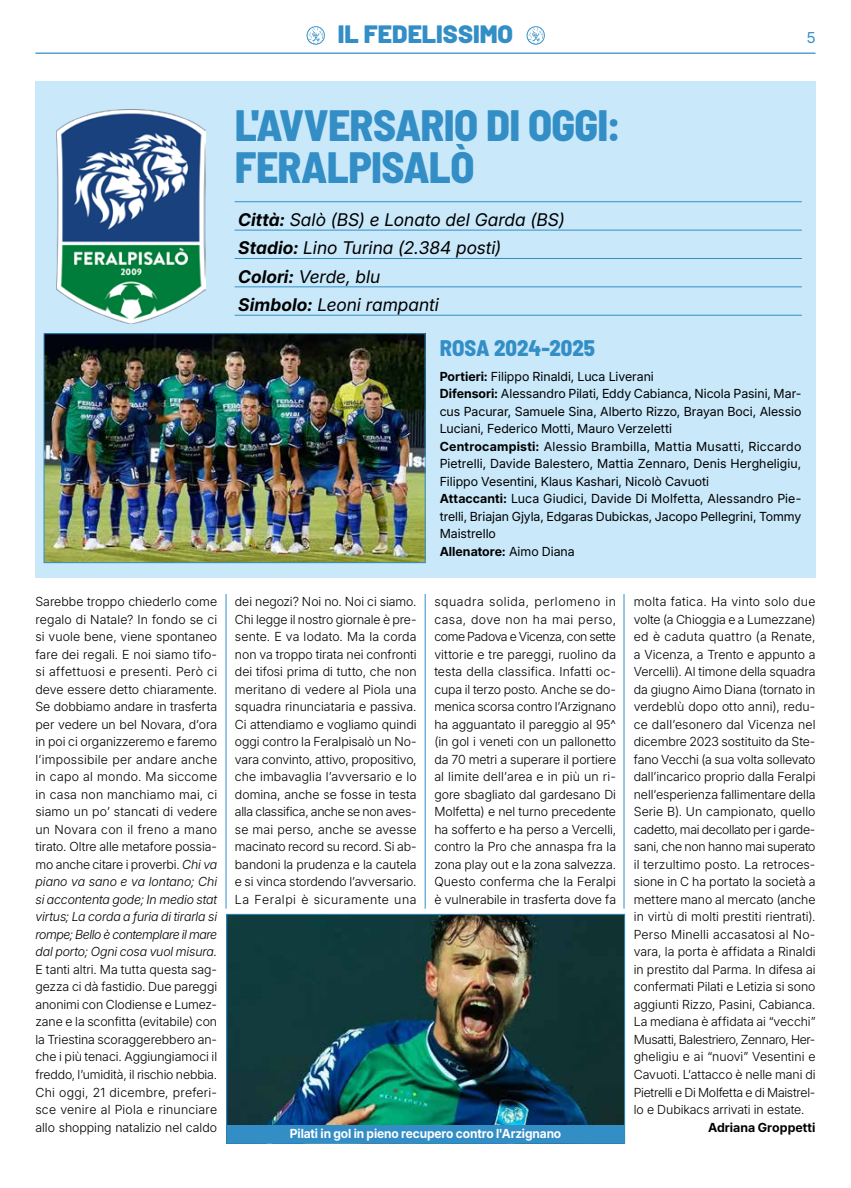
<style>
.page{position:relative;width:851px;height:1188px;background:#fff}
.page>*{position:absolute;margin:0;border:0;box-sizing:border-box;transform-origin:0 0}
.t1{font:800 semi-condensed 43.75px/41.2px "Barlow";letter-spacing:-.015em;color:#348ec6}
.t2{font:900 25px "Barlow";color:#348ec6}
.t3{font:800 semi-condensed 22.5px "Barlow";color:#348ec6}
.t4{font:italic 17.5px/28.4px "Inter 18 pt";color:#000}
.t5{font:15px "Inter 18 pt";color:#348ec6}
.t6{font:300 12.5px/17.5px "Inter 18 pt";color:#000;text-align:justify}
.t7{font:12.5px/17.5px "Inter 18 pt";color:#000}
.t8{font:700 12.5px "Inter 18 pt";letter-spacing:-.01em;color:#fff}
.t9{font:700 12.5px "Inter 18 pt";color:#000}
.s1{font-style:italic}
.s2{font-weight:700}
</style>
<div class="page">
<hr style="left:35px;top:53px;width:780px;height:1px;background:#348ec6">
<img style="left:306px;top:27px;width:18px;height:17px">
<img style="left:526px;top:27px;width:18px;height:17px">
<div style="left:35px;top:81px;width:780px;height:497px;background:#c9e9fb"></div>
<hr style="left:234px;top:201px;width:567px;height:1px;background:#348ec6">
<hr style="left:234px;top:230px;width:567px;height:1px;background:#348ec6">
<hr style="left:234px;top:258px;width:567px;height:1px;background:#348ec6">
<hr style="left:234px;top:286px;width:567px;height:1px;background:#348ec6">
<hr style="left:234px;top:315px;width:567px;height:1px;background:#348ec6">
<img style="left:57px;top:110px;width:149px;height:213px">
<img style="left:46px;top:335px;width:377px;height:226px">
<div style="left:44px;top:333px;width:381px;height:230px;border:1px solid #348ec6"></div>
<img style="left:228px;top:915px;width:395px;height:210px">
<div style="left:226px;top:913px;width:399px;height:230px;border:1px solid #348ec6"></div>
<div style="left:227px;top:1125px;width:397px;height:17px;background:#348ec6"></div>
<hr style="left:425px;top:594px;width:1px;height:314px;background:#348ec6">
<hr style="left:623px;top:594px;width:1px;height:314px;background:#348ec6">
<hr style="left:226px;top:594px;width:1px;height:314px;background:#348ec6">
<h2 class="t2" style="left:338px;top:16px;width:177px">IL FEDELISSIMO</h2>
<p class="t5" style="left:806px;top:26px;width:10px">5</p>
<p class="t6" style="left:35px;top:592px;width:183px">Sarebbe troppo chiederlo come regalo di Natale? In fondo se ci si vuole bene, viene spontaneo fare dei regali. E noi siamo tifo&shy;si affettuosi e presenti. Però ci deve essere detto chiaramente.<br>Se dobbiamo andare in trasferta per vedere un bel Novara, d’ora in poi ci organizzeremo e faremo l’impossibile per andare anche in capo al mondo. Ma siccome in casa non manchiamo mai, ci siamo un po’ stancati di vedere un Novara con il freno a mano tirato. Oltre alle metafore possia&shy;mo anche citare i proverbi. <span class="s1">Chi va piano va sano e va lontano; Chi si accontenta gode; In medio stat virtus; La corda a furia di tirarla si rompe; Bello è contemplare il mare dal porto; Ogni cosa vuol misura.</span></p>
<p class="t6" style="left:35px;top:959px;width:183px">E tanti altri. Ma tutta questa sag&shy;gezza ci dà fastidio. Due pareggi anonimi con Clodiense e Lumez&shy;zane e la sconfitta (evitabile) con la Triestina scoraggerebbero an&shy;che i più tenaci. Aggiungiamoci il freddo, l’umidità, il rischio nebbia.<br>Chi oggi, 21 dicembre, preferi&shy;sce venire al Piola e rinunciare allo shopping natalizio nel caldo</p>
<h1 class="t1" style="left:235px;top:102px;width:387px">L'AVVERSARIO DI OGGI:<br>FERALPISALÒ</h1>
<h3 class="t4" style="left:238px;top:205px;width:328px"><span class="s2">Città:</span> Salò (BS) e Lonato del Garda (BS)<br><span class="s2">Stadio:</span> Lino Turina (2.384 posti)<br><span class="s2">Colori:</span> Verde, blu<br><span class="s2">Simbolo:</span> Leoni rampanti</h3>
<h3 class="t3" style="left:439px;top:331px;width:157px">ROSA 2024-2025</h3>
<p class="t7" style="left:439px;top:367px;width:363px"><span class="s2">Portieri:</span> Filippo Rinaldi, Luca Liverani<br><span class="s2">Difensori:</span> Alessandro Pilati, Eddy Cabianca, Nicola Pasini, Mar&shy;cus Pacurar, Samuele Sina, Alberto Rizzo, Brayan Boci, Alessio Luciani, Federico Motti, Mauro Verzeletti<br><span class="s2">Centrocampisti:</span> Alessio Brambilla, Mattia Musatti, Riccardo Pietrelli, Davide Balestero, Mattia Zennaro, Denis Hergheligiu, Filippo Vesentini, Klaus Kashari, Nicolò Cavuoti<br><span class="s2">Attaccanti:</span> Luca Giudici, Davide Di Molfetta, Alessandro Pie&shy;trelli, Briajan Gjyla, Edgaras Dubickas, Jacopo Pellegrini, Tommy Maistrello<br><span class="s2">Allenatore:</span> Aimo Diana</p>
<p class="t6" style="left:235px;top:592px;width:183px">dei negozi? Noi no. Noi ci siamo.<br>Chi legge il nostro giornale è pre&shy;sente. E va lodato. Ma la corda non va troppo tirata nei confronti dei tifosi prima di tutto, che non meritano di vedere al Piola una squadra rinunciataria e passiva.<br>Ci attendiamo e vogliamo quindi oggi contro la Feralpisalò un No&shy;vara convinto, attivo, propositivo, che imbavaglia l’avversario e lo domina, anche se fosse in testa alla classifica, anche se non aves&shy;se mai perso, anche se avesse macinato record su record. Si ab&shy;bandoni la prudenza e la cautela e si vinca stordendo l’avversario.<br>La Feralpi è sicuramente una</p>
<p class="t6" style="left:434px;top:592px;width:183px">squadra solida, perlomeno in casa, dove non ha mai perso, come Padova e Vicenza, con sette vittorie e tre pareggi, ruolino da testa della classifica. Infatti oc&shy;cupa il terzo posto. Anche se do&shy;menica scorsa contro l’Arzignano ha agguantato il pareggio al 95^ (in gol i veneti con un pallonetto da 70 metri a superare il portiere al limite dell’area e in più un ri&shy;gore sbagliato dal gardesano Di Molfetta) e nel turno precedente ha sofferto e ha perso a Vercelli, contro la Pro che annaspa fra la zona play out e la zona salvezza.<br>Questo conferma che la Feralpi è vulnerabile in trasferta dove fa</p>
<p class="t6" style="left:633px;top:592px;width:183px">molta fatica. Ha vinto solo due volte (a Chioggia e a Lumezzane) ed è caduta quattro (a Renate, a Vicenza, a Trento e appunto a Vercelli). Al timone della squadra da giugno Aimo Diana (tornato in verdeblù dopo otto anni), redu&shy;ce dall’esonero dal Vicenza nel dicembre 2023 sostituito da Ste&shy;fano Vecchi (a sua volta sollevato dall’incarico proprio dalla Feralpi nell’esperienza fallimentare della Serie B). Un campionato, quello cadetto, mai decollato per i garde&shy;sani, che non hanno mai superato il terzultimo posto. La retroces&shy;sione in C ha portato la società a mettere mano al mercato (anche in virtù di molti prestiti rientrati).<br>Perso Minelli accasatosi al No&shy;vara, la porta è affidata a Rinaldi in prestito dal Parma. In difesa ai confermati Pilati e Letizia si sono aggiunti Rizzo, Pasini, Cabianca.<br>La mediana è affidata ai “vecchi” Musatti, Balestriero, Zennaro, Her&shy;gheligiu e ai “nuovi” Vesentini e Cavuoti. L’attacco è nelle mani di Pietrelli e Di Molfetta e di Maistrel&shy;lo e Dubikacs arrivati in estate.</p>
<p class="t9" style="left:708px;top:1117px;width:109px">Adriana Groppetti</p>
<p class="t8" style="left:290px;top:1123px;width:273px">Pilati in gol in pieno recupero contro l'Arzignano</p>
</div>
